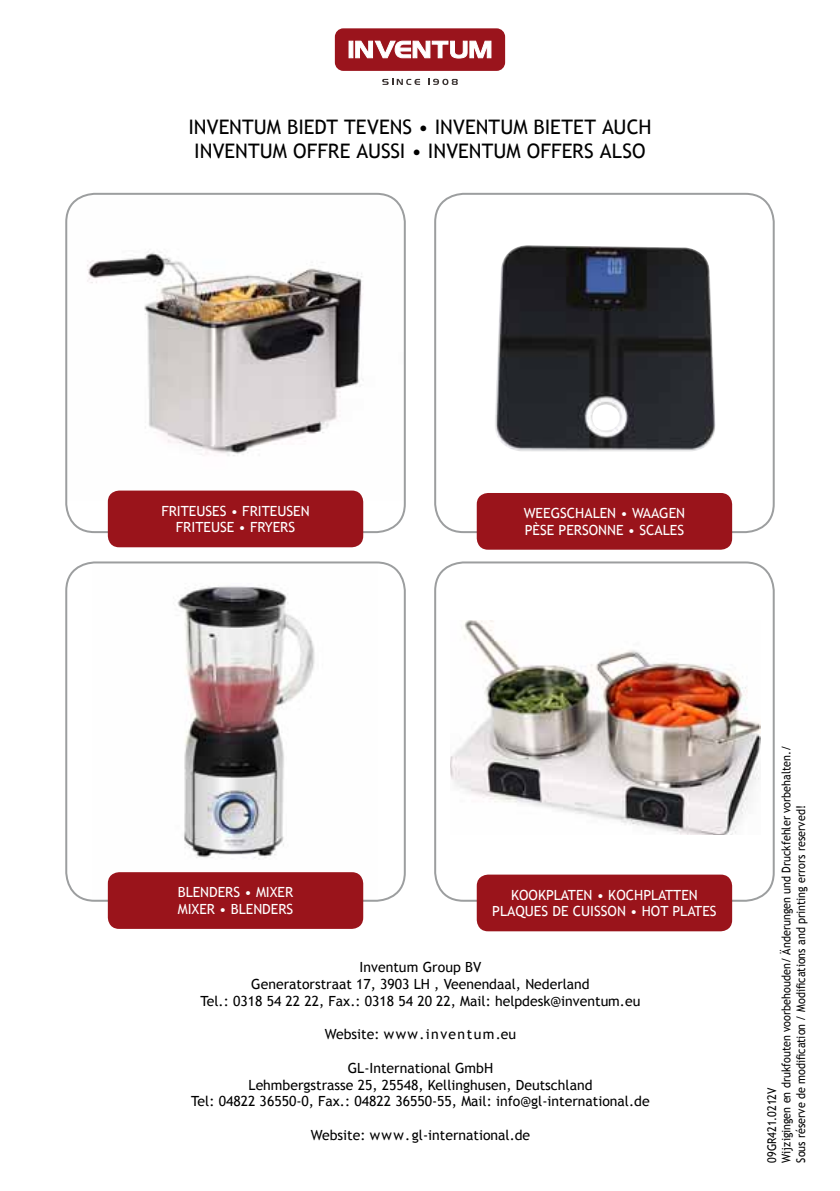
<style>
.page{position:relative;width:840px;height:1191px;background:#fff}
.page>*{position:absolute;margin:0;border:0;box-sizing:border-box;transform-origin:0 0}
.t1{font:20px "Trebuchet MS";letter-spacing:-.005em;color:#000}
.t2{font:14px/16.8px "Trebuchet MS";color:#000;text-align:center}
.t3{font:14px/16.8px "Trebuchet MS";color:#fff;text-align:center}
.t4{font:12px/14.4px "Trebuchet MS";color:#000;scale:.9 1}
</style>
<div class="page">
<div style="left:334px;top:28px;width:171px;height:43px;background:#9a141c;border-radius:9px"></div>
<svg style="left:348px;top:41px;width:5px;height:17px"></svg>
<svg style="left:355px;top:40px;width:136px;height:19px"></svg>
<svg style="left:382px;top:79px;width:38px;height:6px"></svg>
<svg style="left:428px;top:79px;width:29px;height:6px"></svg>
<img style="left:66px;top:194px;width:338px;height:304px">
<div style="left:65px;top:193px;width:340px;height:340px;border:2px solid #9c9e9f;border-radius:28px"></div>
<img style="left:495px;top:245px;width:221px;height:206px">
<div style="left:434px;top:193px;width:340px;height:340px;border:2px solid #9c9e9f;border-radius:28px"></div>
<img style="left:107px;top:586px;width:257px;height:312px">
<div style="left:65px;top:561px;width:340px;height:340px;border:2px solid #9c9e9f;border-radius:28px"></div>
<div style="left:434px;top:561px;width:340px;height:340px;border:2px solid #9c9e9f;border-radius:28px"></div>
<div style="left:108px;top:490px;width:255px;height:57px;background:#9a141b;border-radius:11px"></div>
<div style="left:476px;top:493px;width:255px;height:56px;background:#9a141b;border-radius:11px"></div>
<div style="left:108px;top:872px;width:255px;height:57px;background:#9a141b;border-radius:11px"></div>
<div style="left:476px;top:874px;width:255px;height:57px;background:#9a141b;border-radius:11px"></div>
<img style="left:450px;top:620px;width:309px;height:214px">
<h1 class="t1" style="left:188px;top:115px;width:55px">INVENTUM</h1>
<h1 class="t1" style="left:287px;top:115px;width:202px">BIEDT TEVENS • INVENTUM</h1>
<h1 class="t1" style="left:533px;top:115px;width:119px">BIETET AUCH</h1>
<h1 class="t1" style="left:194px;top:139px;width:55px">INVENTUM</h1>
<h1 class="t1" style="left:293px;top:139px;width:190px">OFFRE AUSSI • INVENTUM</h1>
<h1 class="t1" style="left:526px;top:139px;width:120px">OFFERS ALSO</h1>
<p class="t3" style="left:161px;top:502px;width:148px">FRITEUSES • FRITEUSEN<br>FRITEUSE • FRYERS</p>
<p class="t3" style="left:523px;top:505px;width:129px">WEEGSCHALEN • WAAG</p>
<p class="t3" style="left:524px;top:505px;width:161px;text-align:right">EN<br>PÈSE PERSONN E • SCALES</p>
<p class="t3" style="left:178px;top:884px;width:117px;text-align:left">BLENDERS • MIXER<br>MIXER • BLENDERS</p>
<p class="t3" style="left:492px;top:886px;width:226px">KOOKPLATEN • KOCHPLATTEN<br>PLAQUES DE CU ISSON • HOT PLATES</p>
<p class="t2" style="left:200px;top:958px;width:441px">Inventum Group BV<br>Generatorstraat 17, 3903 LH , Veenendaal, Nederland<br>Tel.: 0318 54 22 22, Fax.: 0318 54 20 22, Mail: helpdesk@inventum.eu</p>
<p class="t2" style="left:325px;top:1026px;width:193px">Website: www.inventum.eu</p>
<p class="t2" style="left:191px;top:1059px;width:459px">GL-International GmbH<br>Lehmbergstrasse 25, 25548, Kellinghusen, Deutschland<br>Tel: 04822 36550-0, Fax.: 04822 36550-55, Mail: info@gl-international.de</p>
<p class="t2" style="left:310px;top:1126px;width:221px">Website: www.gl-international.de</p>
<p class="t4" style="left:764px;top:1162px;width:465px;rotate:-90deg">09GR421.0212V<br>Wijzigingen en drukfouten voorbehouden/ Änderungen und Druckfehler vorbehalten./<br>Sous réserve de modification / Modifications and printing errors reserved!</p>
</div>
